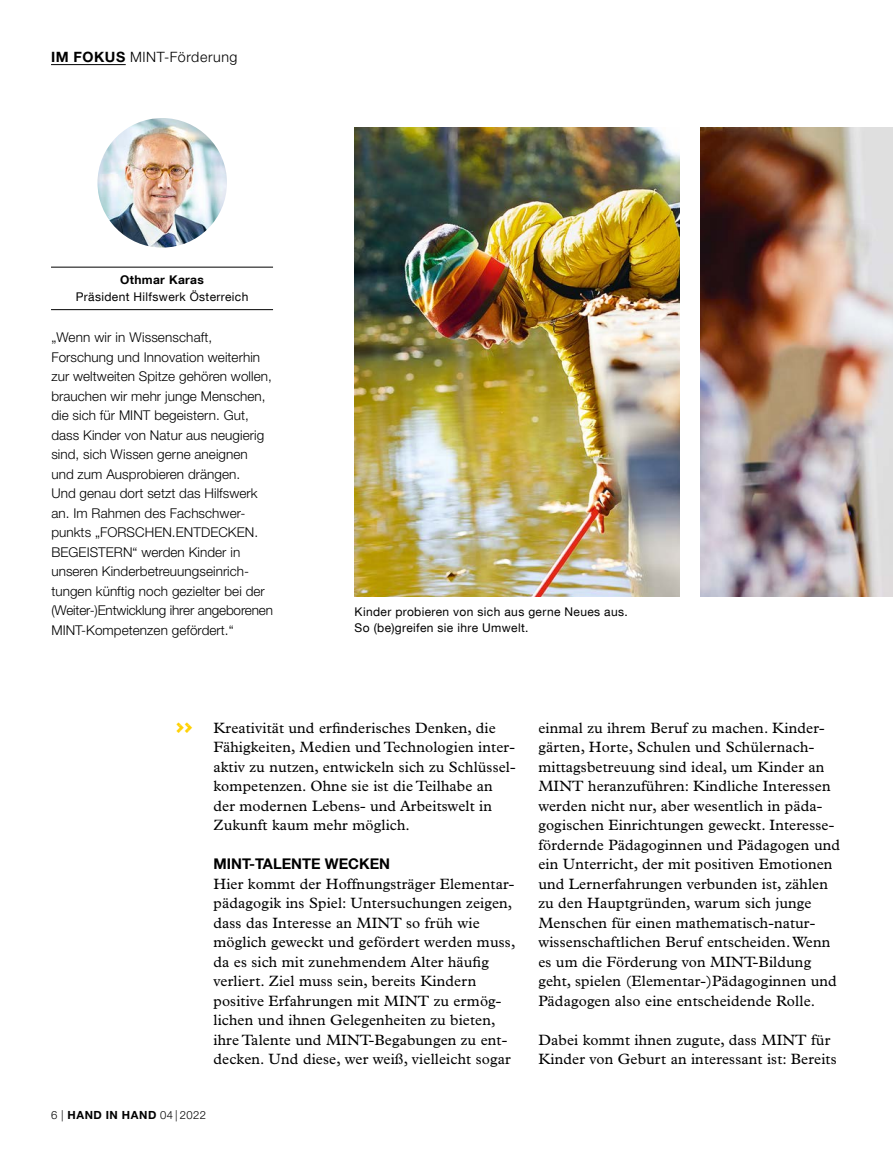
<style>
.page{position:relative;width:893px;height:1149px;background:#fff}
.page>*{position:absolute;margin:0;border:0;box-sizing:border-box;transform-origin:0 0}
.t1{font:18px "COCOGOOSELETTERPRESS";color:#ffd100}
.t2{font:15px/19.5px "Plantin Std";letter-spacing:.01em;color:#000}
.t3{font:700 14.7px "Helvetica Neue LT Com";color:#000}
.t4{font:300 14.25px "Helvetica Neue LT Std";letter-spacing:.04em;color:#000}
.t5{font:300 13.5px/19.5px "Helvetica Neue LT Std";letter-spacing:.005em;color:#000}
.t6{font:12px/16.5px "Helvetica Neue LT Com";letter-spacing:.03em;color:#000}
.t7{font:700 12px "Helvetica Neue LT Com";letter-spacing:.03em;color:#000}
.t8{font:700 11.25px "Helvetica Neue LT Std";letter-spacing:.055em;color:#000}
.s1{font-weight:700}
.s2{font-weight:300}
</style>
<div class="page">
<hr style="left:51px;top:64px;width:75px;height:1px;background:#000">
<img style="left:97px;top:118px;width:130px;height:129px;border-radius:65px">
<hr style="left:51px;top:267px;width:222px;height:1px;background:#000">
<hr style="left:51px;top:309px;width:222px;height:1px;background:#000">
<img style="left:355px;top:128px;width:324px;height:468px">
<img style="left:701px;top:128px;width:192px;height:468px">
<p class="t4" style="left:51px;top:48px;width:188px"><span class="s1">IM FOKUS</span> MINT-Förderung</p>
<p class="t7" style="left:120px;top:272px;width:85px">Othmar Karas</p>
<p class="t6" style="left:76px;top:288px;width:174px">Präsident Hilfswerk Österreich</p>
<p class="t5" style="left:51px;top:327px;width:223px">„Wenn wir in Wissenschaft, Forschung und Innovation weiterhin zur weltweiten Spitze gehören wollen, brauchen wir mehr junge Menschen, die sich für MINT begeistern. Gut, dass Kinder von Natur aus neugierig sind, sich Wissen gerne aneignen und zum Ausprobieren drängen.<br>Und genau dort setzt das Hilfswerk an. Im Rahmen des Fachschwer&shy;punkts „FORSCHEN.ENTDECKEN.<br>BEGEISTERN“ werden Kinder in unseren Kinderbetreuungseinrich&shy;tungen künftig noch gezielter bei der (Weiter-)Entwicklung ihrer angeborenen MINT-Kompetenzen gefördert.“</p>
<p class="t6" style="left:355px;top:602px;width:275px">Kinder probieren von sich aus gerne Neues aus.<br>So (be)greifen sie ihre Umwelt.</p>
<p class="t1" style="left:176px;top:715px;width:18px">&gt;&gt;</p>
<p class="t2" style="left:213px;top:717px;width:304px">Kreativität und erfinderisches Denken, die Fähigkeiten, Medien und Technologien inter&shy;aktiv zu nutzen, entwickeln sich zu Schlüssel&shy;kompetenzen. Ohne sie ist die Teilhabe an der modernen Lebens- und Arbeitswelt in Zukunft kaum mehr möglich.</p>
<p class="t3" style="left:213px;top:854px;width:178px">MINT-TALENTE WECKEN</p>
<p class="t2" style="left:213px;top:873px;width:303px">Hier kommt der Hoffnungsträger Elementar&shy;pädagogik ins Spiel: Untersuchungen zeigen, dass das Interesse an MINT so früh wie möglich geweckt und gefördert werden muss, da es sich mit zunehmendem Alter häufig verliert. Ziel muss sein, bereits Kindern positive Erfahrungen mit MINT zu ermög&shy;lichen und ihnen Gelegenheiten zu bieten, ihre Talente und MINT-Begabungen zu ent&shy;decken. Und diese, wer weiß, vielleicht sogar</p>
<p class="t8" style="left:51px;top:1107px;width:157px"><span class="s2">6 |</span> HAND IN HAND <span class="s2">04 | 2022</span></p>
<p class="t2" style="left:538px;top:717px;width:303px">einmal zu ihrem Beruf zu machen. Kinder&shy;gärten, Horte, Schulen und Schülernach&shy;mittagsbetreuung sind ideal, um Kinder an MINT heranzuführen: Kindliche Interessen werden nicht nur, aber wesentlich in päda&shy;gogischen Einrichtungen geweckt. Interesse&shy;fördernde Pädagoginnen und Pädagogen und ein Unterricht, der mit positiven Emotionen und Lernerfahrungen verbunden ist, zählen zu den Hauptgründen, warum sich junge Menschen für einen mathematisch-natur&shy;wissenschaftlichen Beruf entscheiden. Wenn es um die Förderung von MINT-Bildung geht, spielen (Elementar-)Pädagoginnen und Pädagogen also eine entscheidende Rolle.</p>
<p class="t2" style="left:538px;top:1029px;width:300px">Dabei kommt ihnen zugute, dass MINT für<br>Kinder von Geburt an interessant ist: Bereits</p>
</div>
